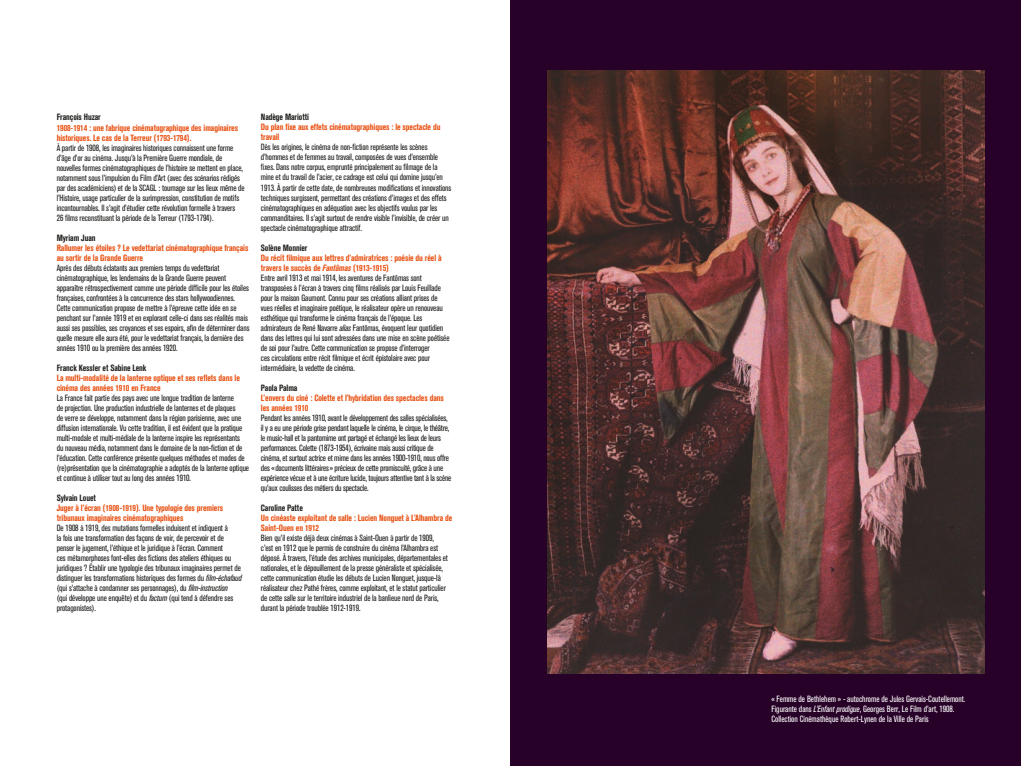
<style>
.page{position:relative;width:1021px;height:766px;background:#fff}
.page>*{position:absolute;margin:0;border:0;box-sizing:border-box;transform-origin:0 0}
.t1{font:condensed 9px/10px "Akzidenz Grotesk BQ";letter-spacing:-.01em;color:#1d1d1b}
.t2{font:700 condensed 9px/10px "Akzidenz Grotesk BQ";letter-spacing:-.01em;color:#e84e0f}
.t3{font:condensed 9px/10px "Akzidenz Grotesk BQ";color:#fff}
.t4{font:700 condensed 9px "Akzidenz Grotesk BQ";letter-spacing:-.01em;color:#1d1d1b}
.s1{font-style:italic}
.s2{font-weight:700;color:#e84e0f}
.s3{font-weight:700;font-style:italic;color:#e84e0f}
</style>
<div class="page">
<div style="left:510px;top:0;width:510px;height:765px;background:#270128"></div>
<img style="left:547px;top:71px;width:437px;height:602px">
<p class="t4" style="left:57px;top:112px;width:46px">François Huzar</p>
<p class="t2" style="left:57px;top:122px;width:183px">1908-1914 : une fabrique cinématographique des imaginaires historiques. Le cas de la Terreur (1793-1794).</p>
<p class="t1" style="left:57px;top:142px;width:189px">À partir de 1908, les imaginaires historiques connaissent une forme d’âge d’or au cinéma. Jusqu’à la Première Guerre mondiale, de nouvelles formes cinématographiques de l’histoire se mettent en place, notamment sous l’impulsion du Film d’Art (avec des scénarios rédigés par des académiciens) et de la SCAGL : tournage sur les lieux même de l’Histoire, usage particulier de la surimpression, constitution de motifs incontournables. Il s’agit d’étudier cette révolution formelle à travers<br>26 films reconstituant la période de la Terreur (1793-1794).</p>
<p class="t4" style="left:57px;top:232px;width:40px">Myriam Juan</p>
<p class="t2" style="left:57px;top:242px;width:193px">Rallumer les étoiles ? Le vedettariat cinématographique français au sortir de la Grande Guerre</p>
<p class="t1" style="left:57px;top:262px;width:194px">Après des débuts éclatants aux premiers temps du vedettariat cinématographique, les lendemains de la Grande Guerre peuvent apparaître rétrospectivement comme une période difficile pour les étoiles françaises, confrontées à la concurrence des stars hollywoodiennes.<br>Cette communication propose de mettre à l’épreuve cette idée en se penchant sur l’année 1919 et en explorant celle-ci dans ses réalités mais aussi ses possibles, ses croyances et ses espoirs, afin de déterminer dans quelle mesure elle aura été, pour le vedettariat français, la dernière des années 1910 ou la première des années 1920.</p>
<p class="t4" style="left:57px;top:362px;width:91px">Franck Kessler et Sabine Lenk</p>
<p class="t2" style="left:57px;top:372px;width:185px">La multi-modalité de la lanterne optique et ses reflets dans le cinéma des années 1910 en France</p>
<p class="t1" style="left:57px;top:392px;width:194px">La France fait partie des pays avec une longue tradition de lanterne<br>de projection. Une production industrielle de lanternes et de plaques<br>de verre se développe, notamment dans la région parisienne, avec une diffusion internationale. Vu cette tradition, il est évident que la pratique multi-modale et multi-médiale de la lanterne inspire les représentants<br>du nouveau média, notamment dans le domaine de la non-fiction et de l’éducation. Cette conférence présente quelques méthodes et modes de (re)présentation que la cinématographie a adoptés de la lanterne optique et continue à utiliser tout au long des années 1910.</p>
<p class="t4" style="left:57px;top:492px;width:41px">Sylvain Louet</p>
<p class="t2" style="left:57px;top:502px;width:168px">Juger à l’écran (1908-1919). Une typologie des premiers tribunaux imaginaires cinématographiques</p>
<p class="t1" style="left:57px;top:522px;width:187px">De 1908 à 1919, des mutations formelles induisent et indiquent à<br>la fois une transformation des façons de voir, de percevoir et de penser le jugement, l’éthique et le juridique à l’écran. Comment<br>ces métamorphoses font-elles des fictions des ateliers éthiques ou juridiques ? Établir une typologie des tribunaux imaginaires permet de distinguer les transformations historiques des formes du <span class="s1">film-échafaud </span>(qui s’attache à condamner ses personnages), du <span class="s1">film-instruction<br></span>(qui développe une enquête) et du <span class="s1">factum</span> (qui tend à défendre ses protagonistes).</p>
<p class="t4" style="left:261px;top:112px;width:50px">Nadège Mariotti</p>
<p class="t2" style="left:261px;top:122px;width:181px">Du plan fixe aux effets cinématographiques : le spectacle du travail</p>
<p class="t1" style="left:261px;top:142px;width:192px">Dès les origines, le cinéma de non-fiction représente les scènes d’hommes et de femmes au travail, composées de vues d’ensemble fixes. Dans notre corpus, emprunté principalement au filmage de la mine et du travail de l’acier, ce cadrage est celui qui domine jusqu’en 1913. À partir de cette date, de nombreuses modifications et innovations techniques surgissent, permettant des créations d’images et des effets cinématographiques en adéquation avec les objectifs voulus par les commanditaires. Il s’agit surtout de rendre visible l’invisible, de créer un spectacle cinématographique attractif.</p>
<p class="t4" style="left:261px;top:242px;width:48px">Solène Monnier</p>
<p class="t1" style="left:261px;top:252px;width:190px"><span class="s2">Du récit filmique aux lettres d’admiratrices : poésie du réel à travers le succès de</span> <span class="s3">Fantômas</span> <span class="s2">(1913-1915)<br></span>Entre avril 1913 et mai 1914, les aventures de Fantômas sont transposées à l’écran à travers cinq films réalisés par Louis Feuillade pour la maison Gaumont. Connu pour ses créations alliant prises de vues réelles et imaginaire poétique, le réalisateur opère un renouveau esthétique qui transforme le cinéma français de l’époque. Les admirateurs de René Navarre <span class="s1">alias</span> Fantômas, évoquent leur quotidien dans des lettres qui lui sont adressées dans une mise en scène poétisée de soi pour l’autre. Cette communication se propose d’interroger<br>ces circulations entre récit filmique et écrit épistolaire avec pour intermédiaire, la vedette de cinéma.</p>
<p class="t4" style="left:261px;top:382px;width:38px">Paola Palma</p>
<p class="t2" style="left:261px;top:392px;width:184px">L’envers du ciné : Colette et l’hybridation des spectacles dans les années 1910</p>
<p class="t1" style="left:261px;top:412px;width:192px">Pendant les années 1910, avant le développement des salles spécialisées, il y a eu une période grise pendant laquelle le cinéma, le cirque, le théâtre, le music-hall et la pantomime ont partagé et échangé les lieux de leurs performances. Colette (1873-1954), écrivaine mais aussi critique de cinéma, et surtout actrice et mime dans les années 1900-1910, nous offre des «documents littéraires» précieux de cette promiscuité, grâce à une expérience vécue et à une écriture lucide, toujours attentive tant à la scène qu’aux coulisses des métiers du spectacle.</p>
<p class="t4" style="left:261px;top:502px;width:43px">Caroline Patte</p>
<p class="t2" style="left:261px;top:512px;width:193px">Un cinéaste exploitant de salle : Lucien Nonguet à L’Alhambra de<br>Saint-Ouen en 1912</p>
<p class="t1" style="left:261px;top:532px;width:189px">Bien qu’il existe déjà deux cinémas à Saint-Ouen à partir de 1909, c’est en 1912 que le permis de construire du cinéma l’Alhambra est déposé. À travers, l’étude des archives municipales, départementales et nationales, et le dépouillement de la presse généraliste et spécialisée, cette communication étudie les débuts de Lucien Nonguet, jusque-là réalisateur chez Pathé frères, comme exploitant, et le statut particulier de cette salle sur le territoire industriel de la banlieue nord de Paris, durant la période troublée 1912-1919.</p>
<p class="t3" style="left:771px;top:693px;width:195px">« Femme de Bethlehem » - autochrome de Jules Gervais-Coutellemont.<br>Figurante dans <span class="s1">L’Enfant prodigue</span>, Georges Berr, Le Film d’art, 1908.<br>Collection Cinémathèque Robert-Lynen de la Ville de Paris</p>
</div>
